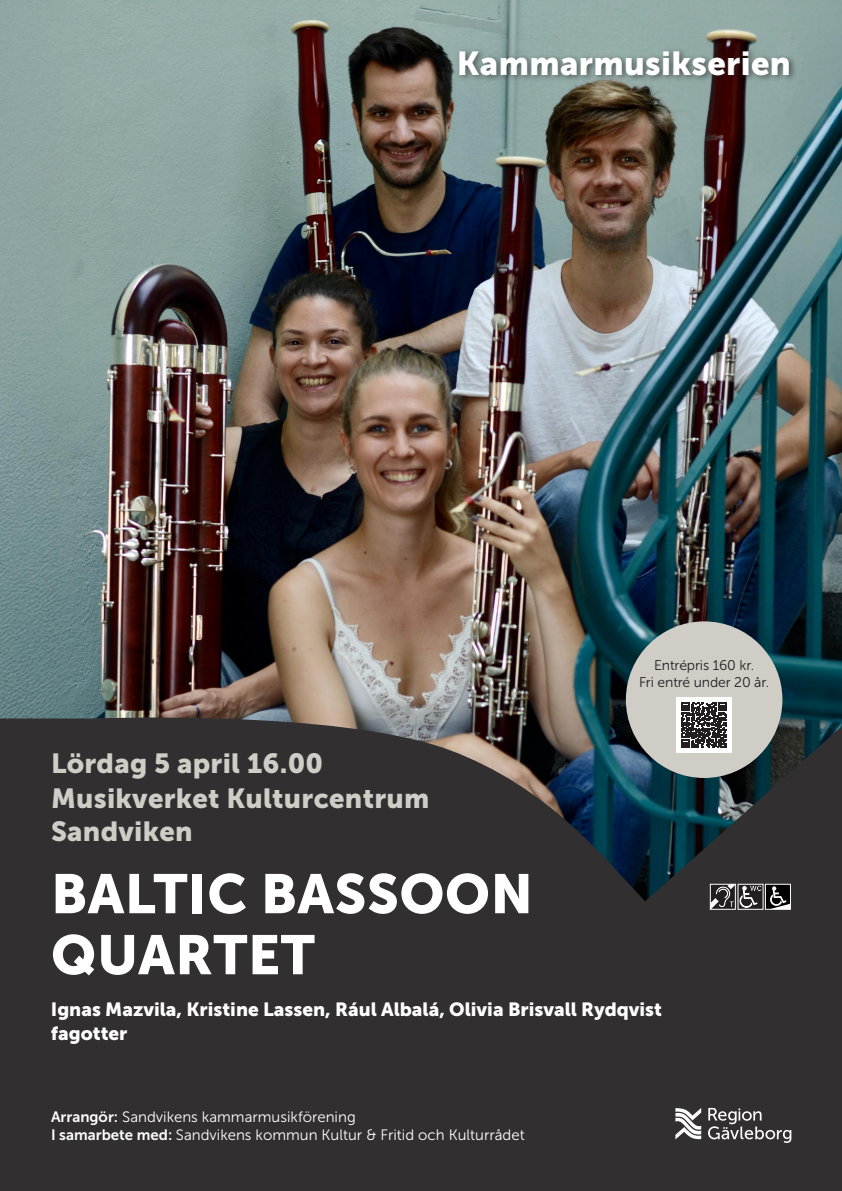
<style>
.page{position:relative;width:842px;height:1191px;background:#fff}
.page>*{position:absolute;margin:0;border:0;box-sizing:border-box;transform-origin:0 0}
.Namn{font:55px/61px "Museo Sans 900";letter-spacing:.01em;color:#fff}
.t1{font:33px "Museo Sans 900";letter-spacing:.01em;color:#fff}
.Namn-2{font:27.5px/33px "Museo Sans 900";letter-spacing:.01em;color:#cfcdc6}
.t2{font:19px/24px "Museo Sans 900";color:#fff}
.Namn-3{font:15px "Museo Sans 300";color:#fff}
.t3{font:14px/16.8px "Museo Sans 300";letter-spacing:-.01em;color:#231f20;text-align:center}
.s1{font-family:"Museo Sans 700"}
</style>
<div class="page">
<img style="left:0;top:0;width:842px;height:709px">
<svg style="left:0;top:709px;width:842px;height:482px;background:#313133"></svg>
<svg style="left:675px;top:1107px;width:26px;height:32px"></svg>
<svg style="left:708px;top:1108px;width:83px;height:34px;background:#5d5b5c"></svg>
<div style="left:765px;top:884px;width:25px;height:25px;background:#000001"></div>
<svg style="left:770px;top:886px;width:19px;height:21px"></svg>
<div style="left:765px;top:883px;width:26px;height:26px;border:1px solid #fff"></div>
<svg style="left:710px;top:884px;width:51px;height:25px"></svg>
<div style="left:626px;top:621px;width:156px;height:157px;background:#cfcdc6;border-radius:50%"></div>
<div style="left:676px;top:697px;width:56px;height:56px;background:#fff"></div>
<svg style="left:681px;top:702px;width:46px;height:46px"></svg>
<div style="left:456px;top:47px;width:342px;height:36px;background:#231f20;opacity:.58"></div>
<p class="t1" style="left:457px;top:45px;width:336px">Kammarmusikserien</p>
<p class="Namn-2" style="left:51px;top:747px;width:274px">Lördag 5 april 16.00</p>
<p class="Namn-2" style="left:51px;top:781px;width:380px">Musikverket Kulturcentrum<br>Sandviken</p>
<p class="Namn" style="left:51px;top:863px;width:483px">BALTIC BASSOON<br>QUARTET</p>
<p class="t3" style="left:639px;top:657px;width:132px">Entrépris 160 kr.<br>Fri entré under 20 år.</p>
<p class="t2" style="left:51px;top:997px;width:613px">Ignas Mazvila, Kristine Lassen, Rául Albalá, Olivia Brisvall Rydqvist fagotter</p>
<p class="Namn-3" style="left:51px;top:1108px;width:306px"><span class="s1">Arrangör:</span> Sandvikens kammarmusikförening</p>
<p class="Namn-3" style="left:51px;top:1126px;width:475px"><span class="s1">I samarbete med:</span> Sandvikens kommun Kultur &amp; Fritid och Kulturrådet</p>
</div>
